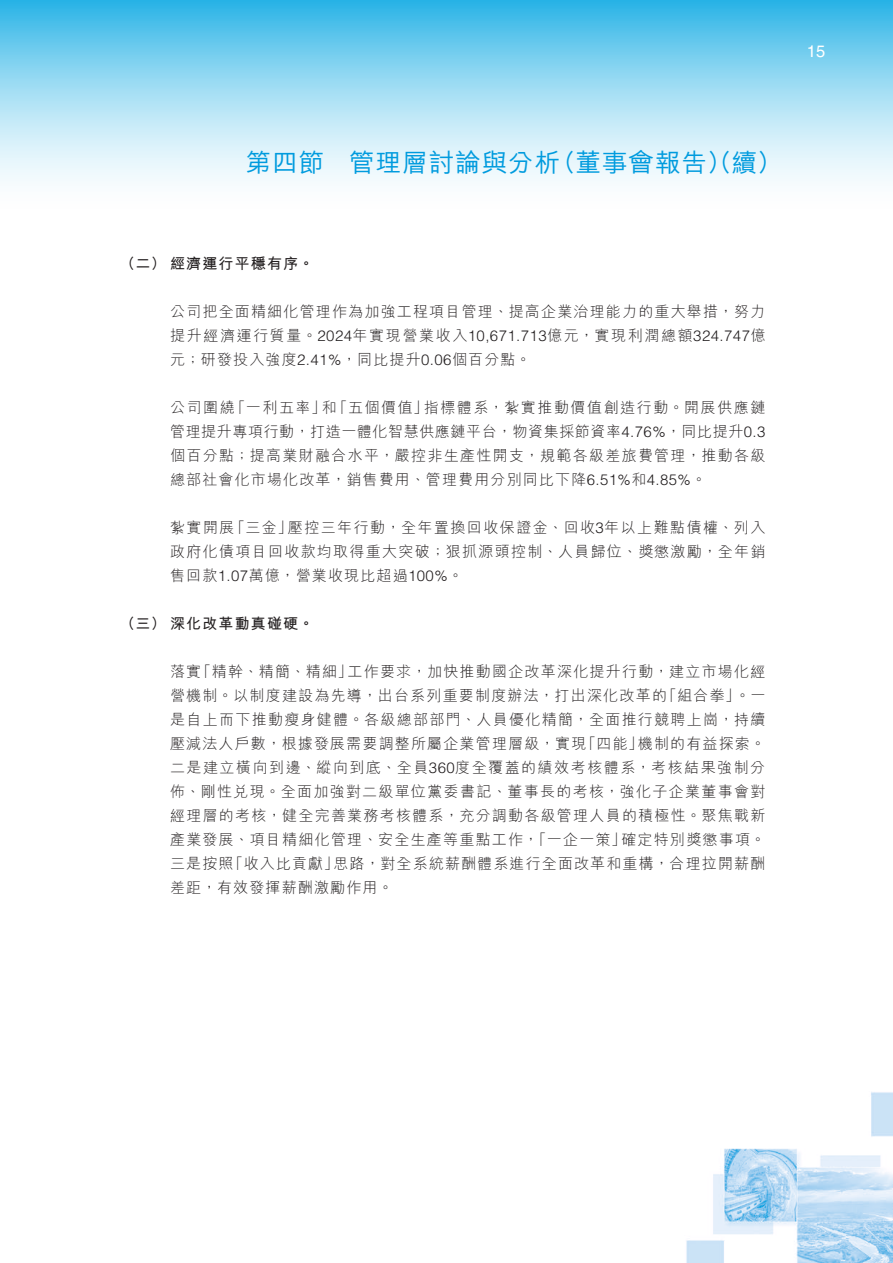
<style>
.page{position:relative;width:893px;height:1263px;background:#fff}
.page>*{position:absolute;margin:0;border:0;box-sizing:border-box;transform-origin:0 0}
.t1{font:500 25.5px "M Hei HK";letter-spacing:.04em;color:#009bde}
.t2{font:16.5px "Helvetica LT Std";color:#fff}
.t3{font:300 15px/24px "M Hei HK";letter-spacing:.08em;color:#231f20;text-align:justify}
.t4{font:700 15px "M Hei HK";letter-spacing:.08em;color:#231f20}
.s1{font-family:"Helvetica LT Std"}
</style>
<div class="page">
<img style="left:686px;top:1092px;width:207px;height:171px">
<svg style="left:0;top:0;width:893px;height:182px;background:#9cdbf3"></svg>
<h1 class="t1" style="left:246px;top:144px;width:538px">第四節 管理層討論與分析（董事會報告）（續）</h1>
<p class="t4" style="left:120px;top:252px;width:195px">（二）經濟運行平穩有序。</p>
<p class="t3" style="left:170px;top:299px;width:597px">公司把全面精細化管理作為加強工程項目管理、提高企業治理能力的重大舉措，努力提升經濟運行質量。<span class="s1">2024</span>年實現營業收入<span class="s1">10,671.713</span>億元，實現利潤總額<span class="s1">324.747</span>億元；研發投入強度<span class="s1">2.41%</span>，同比提升<span class="s1">0.06</span>個百分點。</p>
<p class="t3" style="left:170px;top:395px;width:597px">公司圍繞「一利五率」和「五個價值」指標體系，紮實推動價值創造行動。開展供應鏈管理提升專項行動，打造一體化智慧供應鏈平台，物資集採節資率<span class="s1">4.76%</span>，同比提升<span class="s1">0.3</span>個百分點；提高業財融合水平，嚴控非生產性開支，規範各級差旅費管理，推動各級總部社會化市場化改革，銷售費用、管理費用分別同比下降<span class="s1">6.51%</span>和<span class="s1">4.85%</span>。</p>
<p class="t3" style="left:170px;top:515px;width:597px">紮實開展「三金」壓控三年行動，全年置換回收保證金、回收<span class="s1">3</span>年以上難點債權、列入政府化債項目回收款均取得重大突破；狠抓源頭控制、人員歸位、獎懲激勵，全年銷售回款<span class="s1">1.07</span>萬億，營業收現比超過<span class="s1">100%</span>。</p>
<p class="t4" style="left:120px;top:612px;width:195px">（三）深化改革動真碰硬。</p>
<p class="t3" style="left:170px;top:659px;width:597px">落實「精幹、精簡、精細」工作要求，加快推動國企改革深化提升行動，建立市場化經營機制。以制度建設為先導，出台系列重要制度辦法，打出深化改革的「組合拳」。一是自上而下推動瘦身健體。各級總部部門、人員優化精簡，全面推行競聘上崗，持續壓減法人戶數，根據發展需要調整所屬企業管理層級，實現「四能」機制的有益探索。二是建立橫向到邊、縱向到底、全員<span class="s1">360</span>度全覆蓋的績效考核體系，考核結果強制分佈、剛性兌現。全面加強對二級單位黨委書記、董事長的考核，強化子企業董事會對經理層的考核，健全完善業務考核體系，充分調動各級管理人員的積極性。聚焦戰新產業發展、項目精細化管理、安全生產等重點工作，「一企一策」確定特別獎懲事項。三是按照「收入比貢獻」思路，對全系統薪酬體系進行全面改革和重構，合理拉開薪酬差距，有效發揮薪酬激勵作用。</p>
<p class="t2" style="left:807px;top:42px;width:20px">15</p>
</div>
